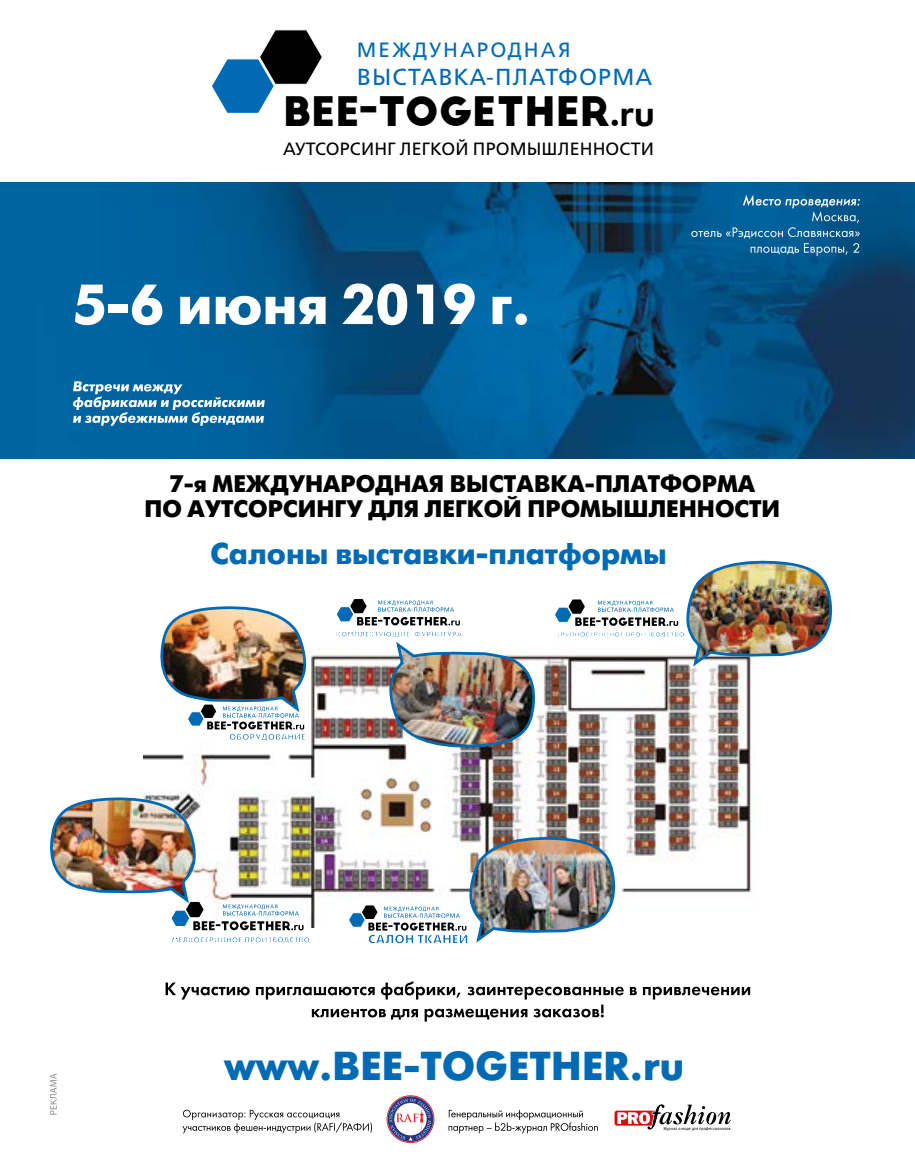
<style>
.page{position:relative;width:915px;height:1170px;background:#fff}
.page>*{position:absolute;margin:0;border:0;box-sizing:border-box;transform-origin:0 0}
.t1{font:700 56.4px "Futura Futuris";color:#fff}
.t2{font:700 40.35px "Futura Futuris";letter-spacing:.01em;color:#006ab5}
.t3{font:39.75px "Big John";color:#000}
.t4{font:700 30px "Futura Futuris";color:#006ab5}
.t5{font:700 23.85px/24.9px "Futura Futuris";color:#000;text-align:center}
.t6{font:23.1px "Free Set";letter-spacing:.05em;color:#006ab5}
.t7{font:20.55px "Free Set";letter-spacing:.1em;color:#006ab5}
.t8{font:17.7px "Free Set";letter-spacing:.01em;color:#000}
.t9{font:4.5px "New Letter Gothic C";color:#000}
.s1{font-family:"Futura Demi"}
</style>
<div class="page">
<div style="left:0;top:182px;width:914px;height:277px;background:#0064a1"></div>
<img style="left:101px;top:182px;width:813px;height:277px">
<svg style="left:691px;top:195px;width:168px;height:61px"></svg>
<img style="left:144px;top:655px;width:610px;height:272px">
<img style="left:336px;top:631px;width:202px;height:116px">
<div style="left:387px;top:1095px;width:47px;height:47px;border:1px solid #e62a2c;border-radius:50%"></div>
<svg style="left:387px;top:1096px;width:46px;height:45px"></svg>
<svg style="left:389px;top:1098px;width:42px;height:42px"></svg>
<svg style="left:182px;top:1109px;width:190px;height:24px"></svg>
<svg style="left:448px;top:1109px;width:149px;height:24px"></svg>
<svg style="left:614px;top:1104px;width:116px;height:25px"></svg>
<svg style="left:73px;top:381px;width:192px;height:44px"></svg>
<svg style="left:165px;top:981px;width:585px;height:40px"></svg>
<svg style="left:50px;top:1073px;width:7px;height:41px"></svg>
<svg style="left:211px;top:30px;width:111px;height:83px"></svg>
<svg style="left:336px;top:599px;width:124px;height:26px"></svg>
<img style="left:554px;top:560px;width:279px;height:107px">
<img style="left:348px;top:836px;width:270px;height:107px">
<img style="left:157px;top:606px;width:153px;height:135px">
<img style="left:50px;top:797px;width:259px;height:146px">
<p class="t7" style="left:357px;top:38px;width:215px">МЕЖДУНАРОДНАЯ</p>
<p class="t6" style="left:357px;top:63px;width:297px">ВЫСТАВКА-ПЛАТФОРМА</p>
<h3 class="t3" style="left:283px;top:93px;width:373px">BEE-TOGETHER.<span class="s1">ru</span></h3>
<p class="t8" style="left:283px;top:138px;width:372px">АУТСОРСИНГ ЛЕГКОЙ ПРОМЫШЛЕННОСТИ</p>
<h1 class="t1" style="left:73px;top:271px;width:459px">5-6 июня 2019 г.</h1>
<p class="t5" style="left:144px;top:472px;width:637px">7-я МЕЖДУНАРОДНАЯ ВЫСТАВКА-ПЛАТФОРМА<br>ПО АУТСОРСИНГУ ДЛЯ ЛЕГКОЙ ПРОМЫШЛЕННОСТИ</p>
<p class="t4" style="left:210px;top:536px;width:457px">Салоны выставки-платформы</p>
<h2 class="t2" style="left:224px;top:1041px;width:461px">www.BEE-TOGETHER.ru</h2>
<p class="t9" style="left:663px;top:1125px;width:69px">Журнал о моде для профессионалов</p>
</div>
